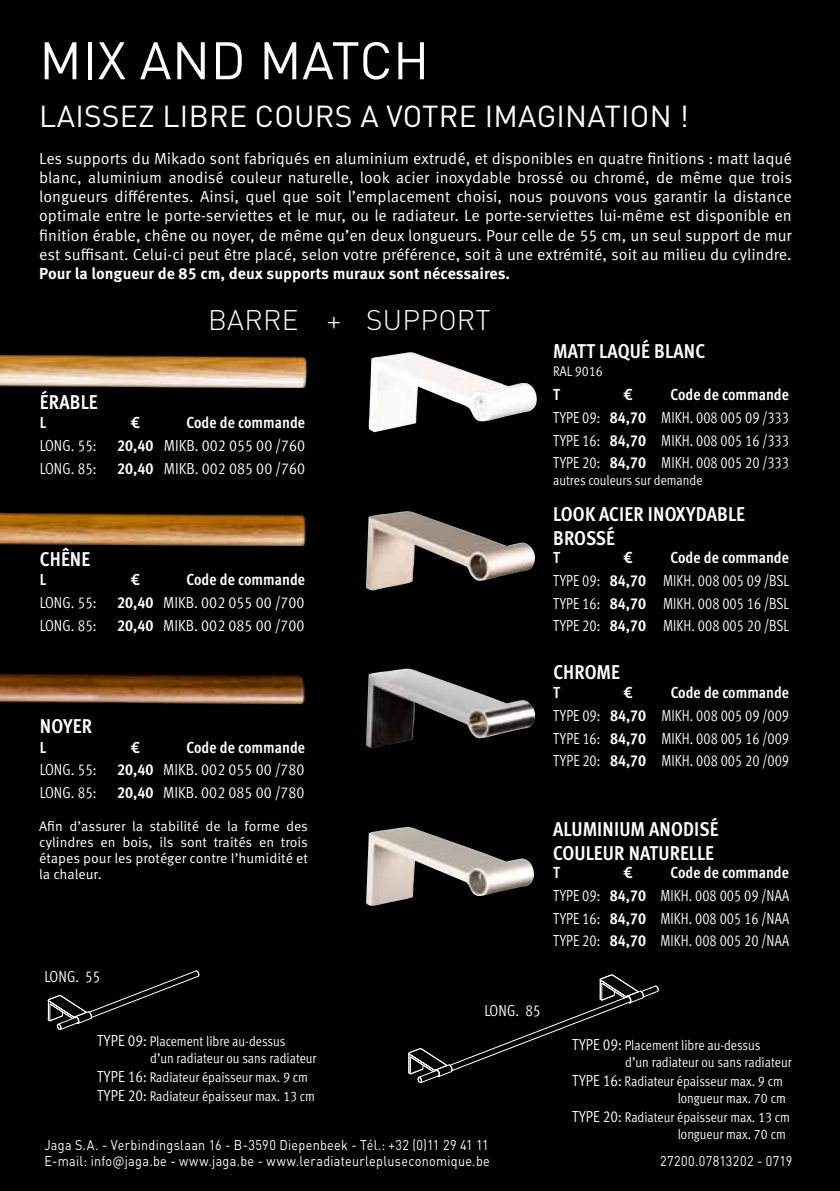
<style>
.page{position:relative;width:840px;height:1191px;background:#fff}
.page>*{position:absolute;margin:0;border:0;box-sizing:border-box;transform-origin:0 0}
.t1{font:52px "DIN Pro";letter-spacing:.01em;color:#fff}
.t2{font:30px "DIN Pro";letter-spacing:.01em;color:#fff}
.t3{font:300 28px "DIN Pro";letter-spacing:.01em;color:#fff}
.t4{font:700 condensed 20px/24px "Meta Pro";letter-spacing:.01em;color:#fff}
.t5{font:16px/19.2px "Meta Pro";color:#fff;text-align:justify}
.t6{font:16px/22.6px "Meta Pro Cond Norm";color:#fff;text-align:justify;scale:.9 1}
.t7{font:16px "Meta Pro Cond Norm";color:#fff}
.t8{font:700 condensed 16px "Meta Pro";color:#fff}
.t9{font:16px "Meta Pro Cond Norm";color:#fff;scale:.95 1}
.t10{font:700 16px "Meta Pro";color:#fff}
.t11{font:14px/16.8px "Meta Pro Cond Norm";color:#fff}
.t12{font:14px/16.8px "DIN Pro";letter-spacing:.02em;color:#fff;scale:.9 1}
.t13{font:14px/16px "Meta Pro";color:#fff;text-align:justify}
.s1{font-family:"Meta Pro";font-weight:700;font-stretch:condensed}
.s2{font-size:16px}
</style>
<div class="page">
<div style="left:0;top:0;width:839px;height:1191px;background:#000"></div>
<img style="left:366px;top:511px;width:170px;height:80px">
<img style="left:368px;top:352px;width:169px;height:80px">
<img style="left:366px;top:668px;width:170px;height:80px">
<img style="left:366px;top:827px;width:167px;height:79px">
<img style="left:0;top:355px;width:308px;height:33px">
<img style="left:0;top:512px;width:306px;height:33px">
<img style="left:0;top:674px;width:305px;height:31px">
<svg style="left:47px;top:970px;width:153px;height:60px"></svg>
<svg style="left:408px;top:974px;width:251px;height:109px"></svg>
<h1 class="t1" style="left:39px;top:25px;width:391px">MIX AND MATCH</h1>
<h2 class="t2" style="left:39px;top:96px;width:650px">LAISSEZ LIBRE COURS A VOTRE IMAGINATION !</h2>
<p class="t5" style="left:39px;top:149px;width:754px">Les supports du Mikado sont fabriqués en aluminium extrudé, et disponibles en quatre finitions : matt laqué blanc, aluminium anodisé couleur naturelle, look acier inoxydable brossé ou chromé, de même que trois longueurs différentes. Ainsi, quel que soit l’emplacement choisi, nous pouvons vous garantir la distance optimale entre le porte-serviettes et le mur, ou le radiateur. Le porte-serviettes lui-même est disponible en finition érable, chêne ou noyer, de même qu’en deux longueurs. Pour celle de 55 cm, un seul support de mur est suffisant. Celui-ci peut être placé, selon votre préférence, soit à une extrémité, soit au milieu du cylindre.</p>
<p class="t10" style="left:39px;top:263px;width:472px">Pour la longueur de 85 cm, deux supports muraux sont nécessaires.</p>
<h3 class="t3" style="left:208px;top:301px;width:284px">BARRE + SUPPORT</h3>
<p class="t4" style="left:40px;top:388px;width:59px">ÉRABLE</p>
<p class="t8" style="left:40px;top:410px;width:8px">L</p>
<p class="t8" style="left:131px;top:410px;width:9px">€</p>
<p class="t8" style="left:186px;top:410px;width:120px">Code de commande</p>
<p class="t9" style="left:40px;top:434px;width:61px">LONG. 55:</p>
<p class="t7" style="left:117px;top:434px;width:189px"><span class="s1">20,40</span> MIKB. 002 055 00 /760</p>
<p class="t9" style="left:40px;top:456px;width:61px">LONG. 85:</p>
<p class="t7" style="left:117px;top:456px;width:189px"><span class="s1">20,40</span> MIKB. 002 085 00 /760</p>
<p class="t4" style="left:40px;top:546px;width:52px">CHÊNE</p>
<p class="t8" style="left:40px;top:567px;width:8px">L</p>
<p class="t8" style="left:131px;top:567px;width:9px">€</p>
<p class="t8" style="left:186px;top:567px;width:120px">Code de commande</p>
<p class="t9" style="left:40px;top:591px;width:61px">LONG. 55:</p>
<p class="t7" style="left:117px;top:591px;width:189px"><span class="s1">20,40</span> MIKB. 002 055 00 /700</p>
<p class="t9" style="left:40px;top:613px;width:61px">LONG. 85:</p>
<p class="t7" style="left:117px;top:613px;width:189px"><span class="s1">20,40</span> MIKB. 002 085 00 /700</p>
<p class="t4" style="left:40px;top:713px;width:54px">NOYER</p>
<p class="t8" style="left:40px;top:734px;width:8px">L</p>
<p class="t8" style="left:131px;top:734px;width:9px">€</p>
<p class="t8" style="left:186px;top:734px;width:120px">Code de commande</p>
<p class="t9" style="left:40px;top:758px;width:61px">LONG. 55:</p>
<p class="t7" style="left:117px;top:758px;width:189px"><span class="s1">20,40</span> MIKB. 002 055 00 /780</p>
<p class="t9" style="left:40px;top:780px;width:61px">LONG. 85:</p>
<p class="t7" style="left:117px;top:780px;width:189px"><span class="s1">20,40</span> MIKB. 002 085 00 /780</p>
<p class="t13" style="left:39px;top:818px;width:270px">Afin d’assurer la stabilité de la forme des cylindres en bois, ils sont traités en trois étapes pour les protéger contre l’humidité et la chaleur.</p>
<p class="t9" style="left:44px;top:964px;width:60px">LONG. 55</p>
<p class="t11" style="left:150px;top:1031px;width:168px;text-indent:-53px"><span class="s2">TYPE 09:</span> Placement libre au-dessus<br>d’un radiateur ou sans radiateur</p>
<p class="t11" style="left:97px;top:1066px;width:219px;line-height:19.2px"><span class="s2">TYPE 16:</span> Radiateur épaisseur max. 9 cm<br><span class="s2">TYPE 20:</span> Radiateur épaisseur max. 13 cm</p>
<p class="t9" style="left:484px;top:998px;width:60px">LONG. 85</p>
<p class="t12" style="left:44px;top:1135px;width:496px">Jaga S.A. - Verbindingslaan 16 - B-3590 Diepenbeek - Tél.: +32 (0)11 29 41 11<br>E-mail: info@jaga.be - www.jaga.be - www.leradiateurlepluseconomique.be</p>
<p class="t4" style="left:553px;top:338px;width:153px">MATT LAQUÉ BLANC</p>
<p class="t11" style="left:552px;top:362px;width:51px">RAL 9016</p>
<p class="t8" style="left:553px;top:382px;width:8px">T</p>
<p class="t8" style="left:623px;top:382px;width:9px">€</p>
<p class="t8" style="left:670px;top:382px;width:120px">Code de commande</p>
<p class="t6" style="left:553px;top:405px;width:263px">TYPE 09: <span class="s1">84,70</span> MIKH. 008 005 09 /333<br>TYPE 16: <span class="s1">84,70</span> MIKH. 008 005 16 /333<br>TYPE 20: <span class="s1">84,70</span> MIKH. 008 005 20 /333</p>
<p class="t11" style="left:552px;top:470px;width:151px">autres couleurs sur demande</p>
<p class="t4" style="left:553px;top:501px;width:193px">LOOK ACIER INOXYDABLE<br>BROSSÉ</p>
<p class="t8" style="left:553px;top:545px;width:8px">T</p>
<p class="t8" style="left:623px;top:545px;width:9px">€</p>
<p class="t8" style="left:670px;top:545px;width:120px">Code de commande</p>
<p class="t6" style="left:553px;top:568px;width:264px">TYPE 09: <span class="s1">84,70</span> MIKH. 008 005 09 /BSL TYPE 16: <span class="s1">84,70</span> MIKH. 008 005 16 /BSL TYPE 20: <span class="s1">84,70</span> MIKH. 008 005 20 /BSL</p>
<p class="t4" style="left:553px;top:658px;width:68px">CHROME</p>
<p class="t8" style="left:553px;top:680px;width:8px">T</p>
<p class="t8" style="left:623px;top:680px;width:9px">€</p>
<p class="t8" style="left:670px;top:680px;width:120px">Code de commande</p>
<p class="t6" style="left:553px;top:703px;width:263px">TYPE 09: <span class="s1">84,70</span> MIKH. 008 005 09 /009<br>TYPE 16: <span class="s1">84,70</span> MIKH. 008 005 16 /009<br>TYPE 20: <span class="s1">84,70</span> MIKH. 008 005 20 /009</p>
<p class="t4" style="left:553px;top:815px;width:167px">ALUMINIUM ANODISÉ<br>COULEUR NATURELLE</p>
<p class="t8" style="left:553px;top:860px;width:8px">T</p>
<p class="t8" style="left:623px;top:860px;width:9px">€</p>
<p class="t8" style="left:670px;top:860px;width:120px">Code de commande</p>
<p class="t6" style="left:553px;top:883px;width:263px">TYPE 09: <span class="s1">84,70</span> MIKH. 008 005 09 /NAA TYPE 16: <span class="s1">84,70</span> MIKH. 008 005 16 /NAA TYPE 20: <span class="s1">84,70</span> MIKH. 008 005 20 /NAA</p>
<p class="t11" style="left:625px;top:1036px;width:168px;text-indent:-53px"><span class="s2">TYPE 09:</span> Placement libre au-dessus<br>d’un radiateur ou sans radiateur</p>
<p class="t11" style="left:571px;top:1072px;width:215px;text-align:right"><span class="s2">TYPE 16:</span> Radiateur épaisseur max. 9 cm longueur max. 70 cm</p>
<p class="t11" style="left:677px;top:1108px;width:114px;text-indent:-106px"><span class="s2">TYPE 20:</span> Radiateur épaisseur max. 13 cm longueur max. 70 cm</p>
<p class="t12" style="left:659px;top:1152px;width:149px">27200.07813202 - 0719</p>
</div>
